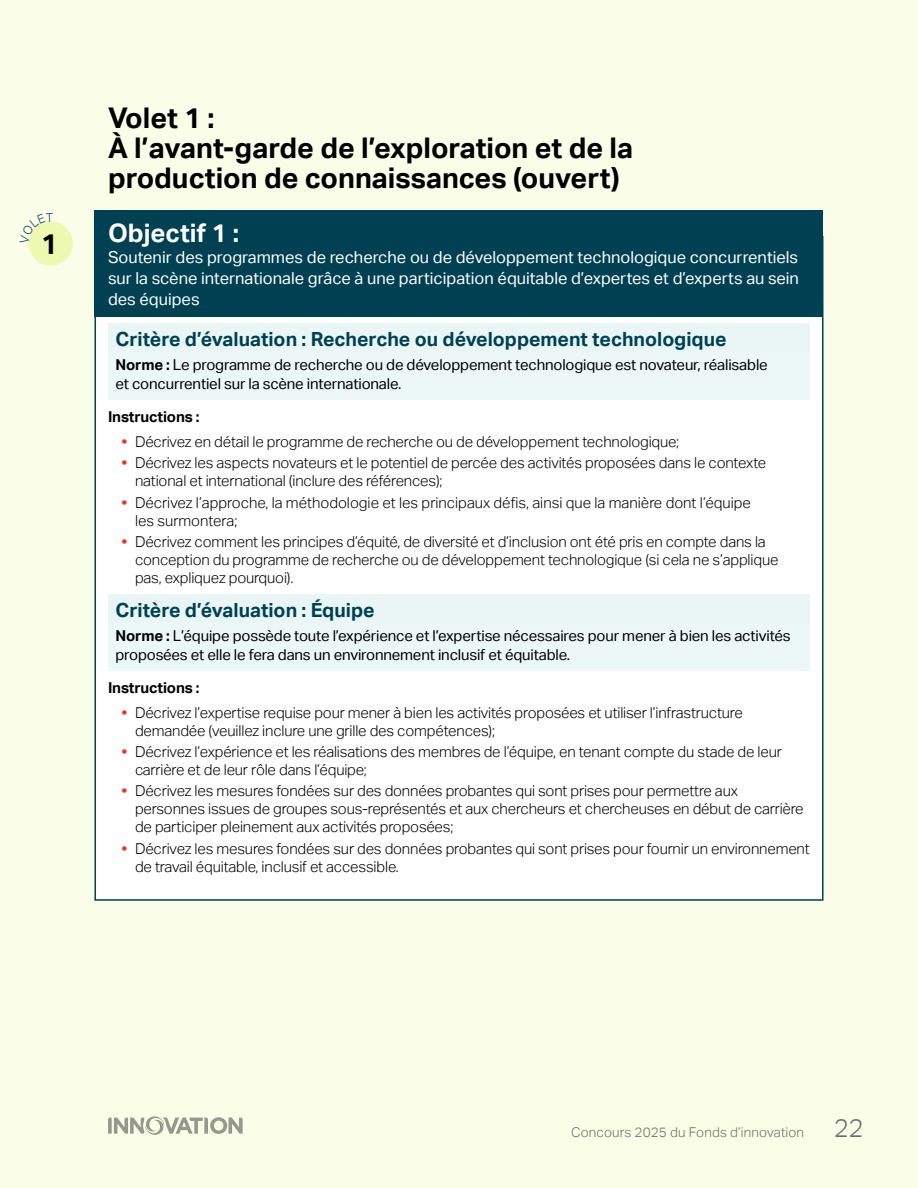
<style>
.page{position:relative;width:918px;height:1188px;background:#fafde8}
.page>*{position:absolute;margin:0;border:0;box-sizing:border-box;transform-origin:0 0}
.Body{font:700 28.5px/30px "Aktiv Grotesk";color:#000}
.Objective_Text{font:700 25.5px "Aktiv Grotesk";color:#fff}
.Assessment_Criterion{font:700 19.5px "Aktiv Grotesk";color:#004053}
.Objective_Text-2{font:16.5px/21px "Aktiv Grotesk";color:#fff;text-align:justify}
.t1{font:300 15px/18px "Aktiv Grotesk";letter-spacing:-.01em;color:#000}
.Assessment_Criterion_text{font:15px/19.5px "Aktiv Grotesk";letter-spacing:-.01em;color:#000}
.Body-2{font:700 15px "Aktiv Grotesk";letter-spacing:-.01em;color:#000}
.t2{font:300 13.5px "Aktiv Grotesk";letter-spacing:.01em;color:#6d6e71}
.s1{font-weight:700}
.s2{font-weight:700;color:#e83728}
.s3{font-size:25.5px}
</style>
<div class="page">
<div style="left:94px;top:317px;width:730px;height:584px;background:#fff"></div>
<div style="left:94px;top:211px;width:730px;height:106px;background:#004053"></div>
<div style="left:108px;top:324px;width:702px;height:36px;background:#eaf6f6"></div>
<div style="left:108px;top:352px;width:702px;height:48px;background:#ecf8f8"></div>
<div style="left:108px;top:594px;width:702px;height:37px;background:#eaf6f6"></div>
<div style="left:108px;top:623px;width:702px;height:48px;background:#ecf8f8"></div>
<div style="left:28px;top:221px;width:45px;height:45px;background:#edf8b1;border-radius:50%"></div>
<svg style="left:108px;top:1116px;width:135px;height:19px"></svg>
<svg style="left:28px;top:221px;width:25px;height:22px"></svg>
<p class="Body" style="left:41px;top:229px;width:18px">1</p>
<h3 class="Body" style="left:108px;top:104px;width:527px">Volet 1 :<br>À l’avant-garde de l’exploration et de la production de connaissances (ouvert)</h3>
<p class="Objective_Text" style="left:108px;top:219px;width:132px">Objectif 1 :</p>
<p class="Objective_Text-2" style="left:108px;top:247px;width:693px">Soutenir des programmes de recherche ou de développement technologique concurrentiels sur la scène internationale grâce à une participation équitable d’expertes et d’experts au sein des équipes</p>
<p class="Assessment_Criterion" style="left:116px;top:328px;width:613px">Critère d’évaluation : Recherche ou développement technologique</p>
<p class="Assessment_Criterion_text" style="left:116px;top:355px;width:654px"><span class="s1">Norme :</span> Le programme de recherche ou de développement technologique est novateur, réalisable et concurrentiel sur la scène internationale.</p>
<p class="Body-2" style="left:108px;top:408px;width:93px">Instructions :</p>
<p class="t1" style="left:122px;top:433px;width:559px"><span class="s2">•</span> Décrivez en détail le programme de recherche ou de développement technologique;</p>
<p class="t1" style="left:135px;top:454px;width:633px;text-indent:-14px"><span class="s2">•</span> Décrivez les aspects novateurs et le potentiel de percée des activités proposées dans le contexte national et international (inclure des références);</p>
<p class="t1" style="left:135px;top:493px;width:617px;text-indent:-14px"><span class="s2">•</span> Décrivez l’approche, la méthodologie et les principaux défis, ainsi que la manière dont l’équipe les surmontera;</p>
<p class="t1" style="left:135px;top:533px;width:645px;text-indent:-14px"><span class="s2">•</span> Décrivez comment les principes d’équité, de diversité et d’inclusion ont été pris en compte dans la conception du programme de recherche ou de développement technologique (si cela ne s’applique pas, expliquez pourquoi).</p>
<p class="Assessment_Criterion" style="left:116px;top:599px;width:261px">Critère d’évaluation : Équipe</p>
<p class="Assessment_Criterion_text" style="left:116px;top:626px;width:677px"><span class="s1">Norme :</span> L’équipe possède toute l’expérience et l’expertise nécessaires pour mener à bien les activités proposées et elle le fera dans un environnement inclusif et équitable.</p>
<p class="Body-2" style="left:108px;top:679px;width:93px">Instructions :</p>
<p class="t1" style="left:135px;top:704px;width:609px;text-indent:-14px"><span class="s2">•</span> Décrivez l’expertise requise pour mener à bien les activités proposées et utiliser l’infrastructure demandée (veuillez inclure une grille des compétences);</p>
<p class="t1" style="left:135px;top:743px;width:648px;text-indent:-14px"><span class="s2">•</span> Décrivez l’expérience et les réalisations des membres de l’équipe, en tenant compte du stade de leur carrière et de leur rôle dans l’équipe;</p>
<p class="t1" style="left:135px;top:782px;width:670px;text-indent:-14px"><span class="s2">•</span> Décrivez les mesures fondées sur des données probantes qui sont prises pour permettre aux personnes issues de groupes sous-représentés et aux chercheurs et chercheuses en début de carrière de participer pleinement aux activités proposées;</p>
<p class="t1" style="left:135px;top:839px;width:676px;text-indent:-14px"><span class="s2">•</span> Décrivez les mesures fondées sur des données probantes qui sont prises pour fournir un environnement de travail équitable, inclusif et accessible.</p>
<p class="t2" style="left:571px;top:1125px;width:294px">Concours 2025 du Fonds d’innovation <span class="s3">22</span></p>
</div>
